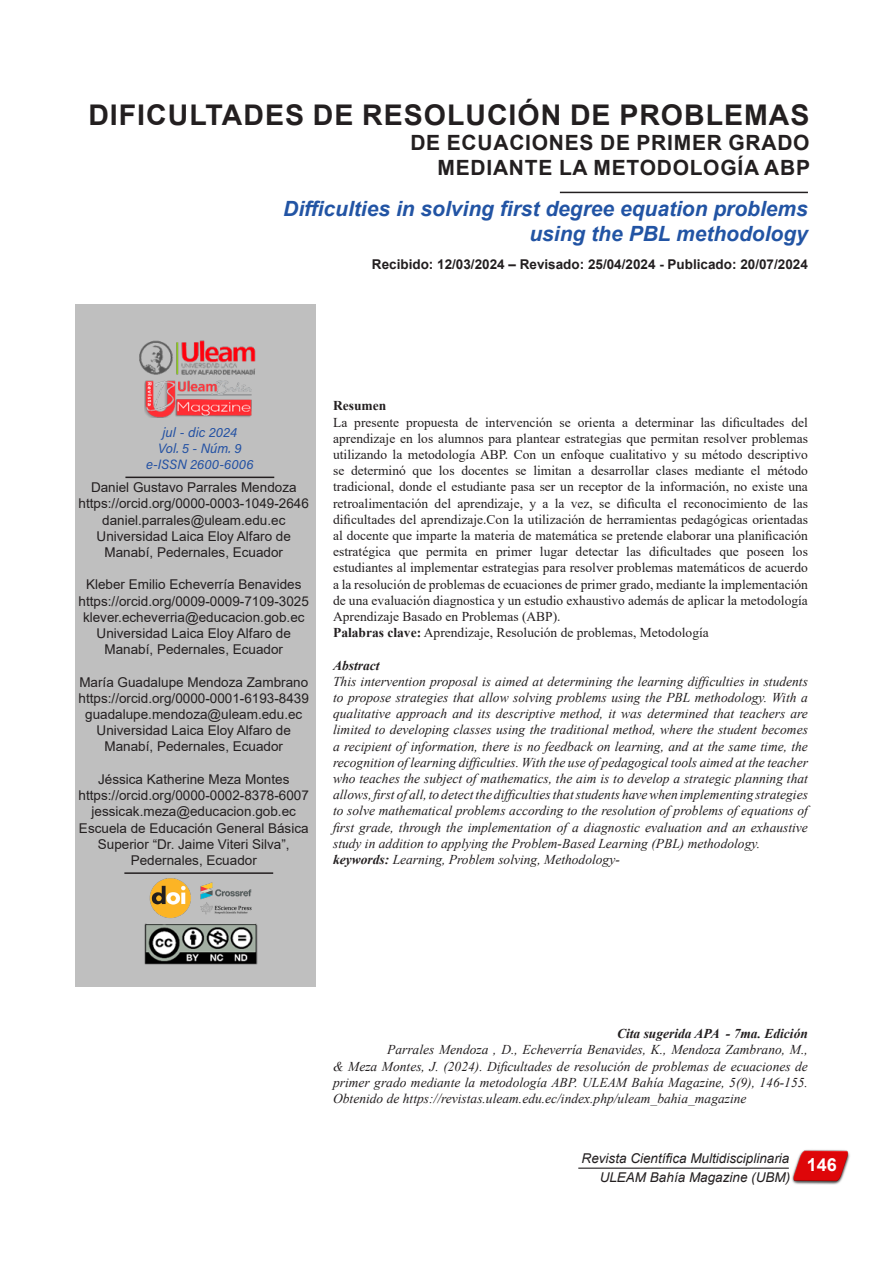
<style>
.page{position:relative;width:893px;height:1263px;background:#fff}
.page>*{position:absolute;margin:0;border:0;box-sizing:border-box;transform-origin:0 0}
.t1{font:700 28.5px "Arial";letter-spacing:.035em;color:#231f20}
.t2{font:italic 700 21px "Arial";color:#2254a4}
.t3{font:700 21px "Arial";letter-spacing:.035em;color:#231f20}
.t4{font:700 18px "Arial";color:#fff}
.t5{font:italic 13.5px/16.2px "Times New Roman";color:#231f20;text-align:justify}
.t6{font:13.5px/16.2px "Times New Roman";color:#231f20;text-align:justify}
.t7{font:13.5px/16.2px "Arial";color:#231f20;text-align:center}
.t8{font:700 13.5px "Arial";color:#231f20}
.t9{font:italic 13.5px "Arial";color:#231f20}
.t10{font:13.5px "Acumin Variable Concept";color:#2351a3}
.t11{font:italic 700 13.5px "Times New Roman";color:#231f20}
.t12{font:700 13.5px "Times New Roman";color:#231f20}
.s1{font-weight:700}
</style>
<div class="page">
<img style="left:138px;top:339px;width:118px;height:36px">
<img style="left:145px;top:381px;width:107px;height:37px">
<img style="left:145px;top:923px;width:112px;height:41px">
<img style="left:149px;top:877px;width:103px;height:41px">
<hr style="left:125px;top:477px;width:149px;height:1px;background:#231f20">
<hr style="left:124px;top:872px;width:149px;height:2px;background:#231f20">
<hr style="left:578px;top:1167px;width:211px;height:2px;background:#231f20">
<img style="left:791px;top:1149px;width:59px;height:35px">
<hr style="left:560px;top:192px;width:248px;height:1px;background:#231f20">
<p class="t1" style="left:88px;top:95px;width:723px">DIFICULTADES DE RESOLUCIÓN DE PROBLEMAS</p>
<p class="t3" style="left:410px;top:128px;width:401px">DE ECUACIONES DE PRIMER GRADO</p>
<p class="t3" style="left:438px;top:153px;width:374px">MEDIANTE LA METODOLOGÍA ABP</p>
<p class="t2" style="left:283px;top:195px;width:526px">Difficulties in solving first degree equation problems</p>
<p class="t2" style="left:529px;top:220px;width:280px">using the PBL methodology</p>
<p class="t8" style="left:372px;top:255px;width:437px">Recibido: 12/03/2024 – Revisado: 25/04/2024 - Publicado: 20/07/2024</p>
<p class="t10" style="left:162px;top:423px;width:76px">jul - dic 2024</p>
<p class="t10" style="left:158px;top:439px;width:85px">Vol. 5 - Núm. 9</p>
<p class="t10" style="left:146px;top:455px;width:109px">e-ISSN 2600-6006</p>
<p class="t7" style="left:91px;top:479px;width:207px">Daniel Gustavo Parrales Mendoza</p>
<p class="t7" style="left:79px;top:495px;width:232px">https://orcid.org/0000-0003-1049-2646</p>
<p class="t7" style="left:102px;top:512px;width:185px">daniel.parrales@uleam.edu.ec</p>
<p class="t7" style="left:97px;top:528px;width:196px">Universidad Laica Eloy Alfaro de</p>
<p class="t7" style="left:105px;top:544px;width:180px">Manabí, Pedernales, Ecuador</p>
<p class="t7" style="left:86px;top:576px;width:217px">Kleber Emilio Echeverría Benavides</p>
<p class="t7" style="left:79px;top:593px;width:232px">https://orcid.org/0009-0009-7109-3025</p>
<p class="t7" style="left:83px;top:609px;width:223px">klever.echeverria@educacion.gob.ec</p>
<p class="t7" style="left:97px;top:625px;width:196px">Universidad Laica Eloy Alfaro de</p>
<p class="t7" style="left:105px;top:641px;width:180px">Manabí, Pedernales, Ecuador</p>
<p class="t7" style="left:79px;top:674px;width:230px">María Guadalupe Mendoza Zambrano</p>
<p class="t7" style="left:79px;top:690px;width:232px">https://orcid.org/0000-0001-6193-8439</p>
<p class="t7" style="left:85px;top:706px;width:219px">guadalupe.mendoza@uleam.edu.ec</p>
<p class="t7" style="left:97px;top:722px;width:196px">Universidad Laica Eloy Alfaro de</p>
<p class="t7" style="left:105px;top:738px;width:180px">Manabí, Pedernales, Ecuador</p>
<p class="t7" style="left:98px;top:771px;width:193px">Jéssica Katherine Meza Montes</p>
<p class="t7" style="left:79px;top:787px;width:232px">https://orcid.org/0000-0002-8378-6007</p>
<p class="t7" style="left:92px;top:803px;width:206px">jessicak.meza@educacion.gob.ec</p>
<p class="t7" style="left:79px;top:819px;width:231px">Escuela de Educación General Básica<br>Superior “Dr. Jaime Viteri Silva”,</p>
<p class="t7" style="left:131px;top:852px;width:128px">Pedernales, Ecuador</p>
<p class="t12" style="left:333px;top:396px;width:55px">Resumen</p>
<p class="t6" style="left:333px;top:414px;width:476px">La presente propuesta de intervención se orienta a determinar las dificultades del aprendizaje en los alumnos para plantear estrategias que permitan resolver problemas utilizando la metodología ABP. Con un enfoque cualitativo y su método descriptivo se determinó que los docentes se limitan a desarrollar clases mediante el método tradicional, donde el estudiante pasa ser un receptor de la información, no existe una retroalimentación del aprendizaje, y a la vez, se dificulta el reconocimiento de las dificultades del aprendizaje.Con la utilización de herramientas pedagógicas orientadas al docente que imparte la materia de matemática se pretende elaborar una planificación estratégica que permita en primer lugar detectar las dificultades que poseen los estudiantes al implementar estrategias para resolver problemas matemáticos de acuerdo a la resolución de problemas de ecuaciones de primer grado, mediante la implementación de una evaluación diagnostica y un estudio exhaustivo además de aplicar la metodología Aprendizaje Basado en Problemas (ABP).</p>
<p class="t6" style="left:333px;top:624px;width:377px"><span class="s1">Palabras clave:</span> Aprendizaje, Resolución de problemas, Metodología</p>
<p class="t11" style="left:333px;top:656px;width:48px">Abstract</p>
<p class="t5" style="left:333px;top:673px;width:476px">This intervention proposal is aimed at determining the learning difficulties in students to propose strategies that allow solving problems using the PBL methodology. With a qualitative approach and its descriptive method, it was determined that teachers are limited to developing classes using the traditional method, where the student becomes a recipient of information, there is no feedback on learning, and at the same time, the recognition of learning difficulties. With the use of pedagogical tools aimed at the teacher who teaches the subject of mathematics, the aim is to develop a strategic planning that allows, first of all, to detect the difficulties that students have when implementing strategies to solve mathematical problems according to the resolution of problems of equations of first grade, through the implementation of a diagnostic evaluation and an exhaustive study in addition to applying the Problem-Based Learning (PBL) methodology.</p>
<p class="t5" style="left:333px;top:851px;width:288px"><span class="s1">keywords:</span> Learning, Problem solving, Methodology-</p>
<p class="t11" style="left:617px;top:1024px;width:192px">Cita sugerida APA - 7ma. Edición</p>
<p class="t5" style="left:333px;top:1041px;width:476px;text-indent:54px">Parrales Mendoza , D., Echeverría Benavides, K., Mendoza Zambrano, M., &amp; Meza Montes, J. (2024). Dificultades de resolución de problemas de ecuaciones de primer grado mediante la metodología ABP. ULEAM Bahía Magazine, 5(9), 146-155.<br>Obtenido de https://revistas.uleam.edu.ec/index.php/uleam_bahia_magazine</p>
<p class="t9" style="left:582px;top:1149px;width:209px">Revista Científica Multidisciplinaria</p>
<p class="t9" style="left:600px;top:1168px;width:192px">ULEAM Bahía Magazine (UBM)</p>
<p class="t4" style="left:807px;top:1152px;width:32px">146</p>
</div>
